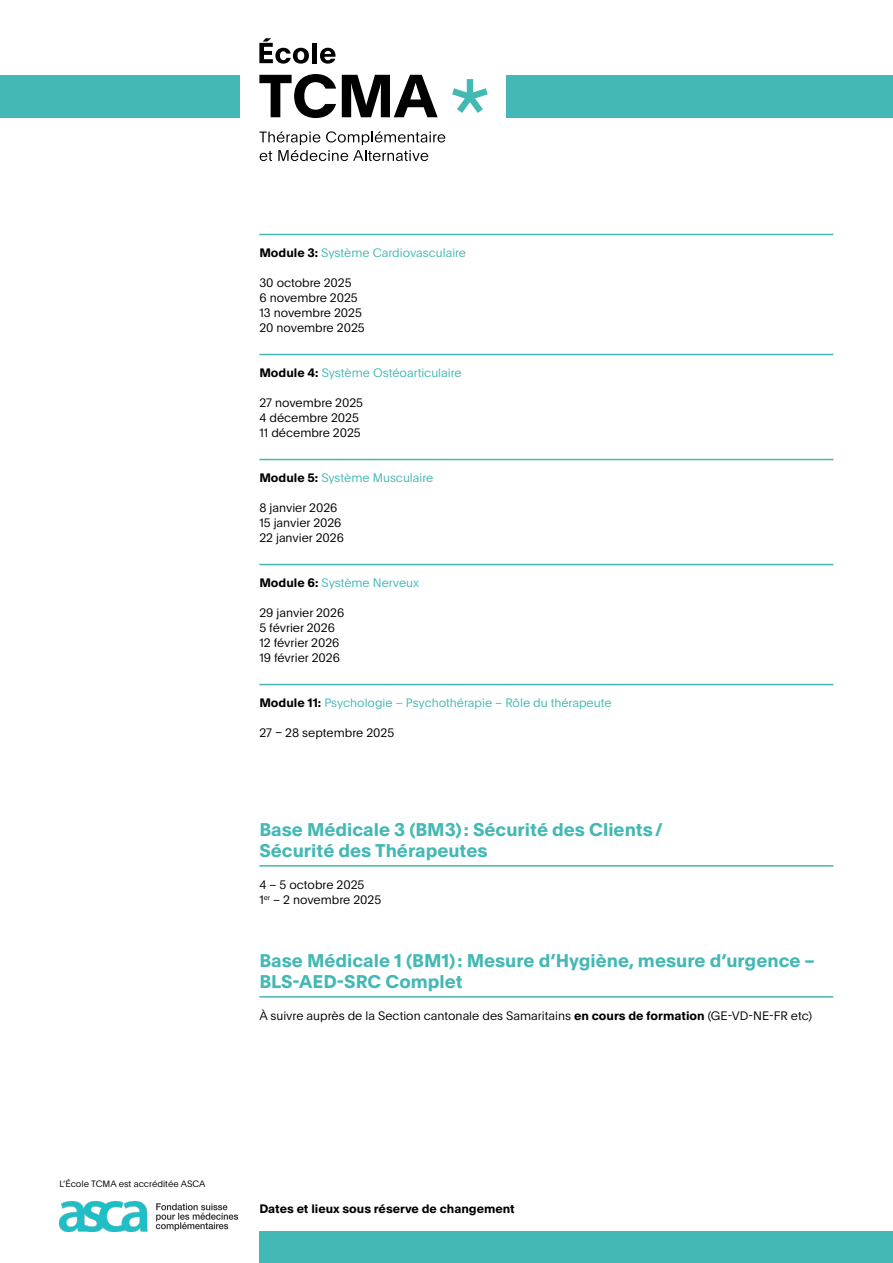
<style>
.page{position:relative;width:893px;height:1263px;background:#fff}
.page>*{position:absolute;margin:0;border:0;box-sizing:border-box;transform-origin:0 0}
.t1{font:700 18px/21px "Plain";color:#43b8b4}
.t2{font:300 12px/15px "Plain";color:#000}
.t3{font:300 12px "Plain";color:#43b8b4}
.t4{font:700 12px "Plain";color:#000}
.t5{font:300 9px "Plain";color:#000}
.s1{font-weight:700;color:#000}
.s2{font-weight:700}
</style>
<div class="page">
<svg style="left:452px;top:79px;width:36px;height:34px"></svg>
<svg style="left:259px;top:74px;width:77px;height:44px"></svg>
<svg style="left:342px;top:75px;width:96px;height:42px"></svg>
<svg style="left:259px;top:38px;width:50px;height:26px"></svg>
<div style="left:312px;top:43px;width:5px;height:20px;background:#000"></div>
<svg style="left:320px;top:48px;width:16px;height:16px"></svg>
<svg style="left:259px;top:131px;width:186px;height:30px"></svg>
<div style="left:506px;top:75px;width:387px;height:42px;background:#43b8b4"></div>
<div style="left:0;top:75px;width:239px;height:42px;background:#43b8b4"></div>
<div style="left:259px;top:1231px;width:634px;height:32px;background:#43b8b4"></div>
<img style="left:60px;top:1201px;width:177px;height:30px">
<hr style="left:259px;top:234px;width:574px;height:1px;background:#43b8b4">
<hr style="left:259px;top:354px;width:574px;height:1px;background:#43b8b4">
<hr style="left:259px;top:459px;width:574px;height:1px;background:#43b8b4">
<hr style="left:259px;top:564px;width:574px;height:1px;background:#43b8b4">
<hr style="left:259px;top:684px;width:574px;height:1px;background:#43b8b4">
<hr style="left:259px;top:865px;width:574px;height:1px;background:#43b8b4">
<hr style="left:259px;top:996px;width:574px;height:1px;background:#43b8b4">
<p class="t3" style="left:259px;top:244px;width:208px"><span class="s1">Module 3:</span> Système Cardiovasculaire</p>
<p class="t2" style="left:259px;top:274px;width:107px">30 octobre 2025<br>6 novembre 2025<br>13 novembre 2025<br>20 novembre 2025</p>
<p class="t3" style="left:259px;top:364px;width:204px"><span class="s1">Module 4:</span> Système Ostéoarticulaire</p>
<p class="t2" style="left:259px;top:394px;width:105px">27 novembre 2025<br>4 décembre 2025<br>11 décembre 2025</p>
<p class="t3" style="left:259px;top:469px;width:175px"><span class="s1">Module 5:</span> Système Musculaire</p>
<p class="t2" style="left:259px;top:499px;width:86px">8 janvier 2026<br>15 janvier 2026<br>22 janvier 2026</p>
<p class="t3" style="left:259px;top:574px;width:161px"><span class="s1">Module 6:</span> Système Nerveux</p>
<p class="t2" style="left:259px;top:604px;width:86px">29 janvier 2026<br>5 février 2026<br>12 février 2026<br>19 février 2026</p>
<p class="t3" style="left:259px;top:694px;width:354px"><span class="s1">Module 11:</span> Psychologie – Psychothérapie – Rôle du thérapeute</p>
<p class="t2" style="left:259px;top:724px;width:136px">27 – 28 septembre 2025</p>
<h1 class="t1" style="left:259px;top:817px;width:405px">Base Médicale 3 (BM3) : Sécurité des Clients /<br>Sécurité des Thérapeutes</h1>
<p class="t2" style="left:259px;top:876px;width:123px">4 – 5 octobre 2025<br>1<sup>er</sup> – 2 novembre 2025</p>
<h1 class="t1" style="left:259px;top:948px;width:557px">Base Médicale 1 (BM1) : Mesure d’Hygiène, mesure d’urgence –<br>BLS-AED-SRC Complet</h1>
<p class="t2" style="left:259px;top:1007px;width:554px">À suivre auprès de la Section cantonale des Samaritains <span class="s2">en cours de formation</span> (GE-VD-NE-FR etc)</p>
<p class="t5" style="left:60px;top:1177px;width:148px">L’École TCMA est accréditée ASCA</p>
<p class="t4" style="left:259px;top:1200px;width:257px">Dates et lieux sous réserve de changement</p>
</div>
